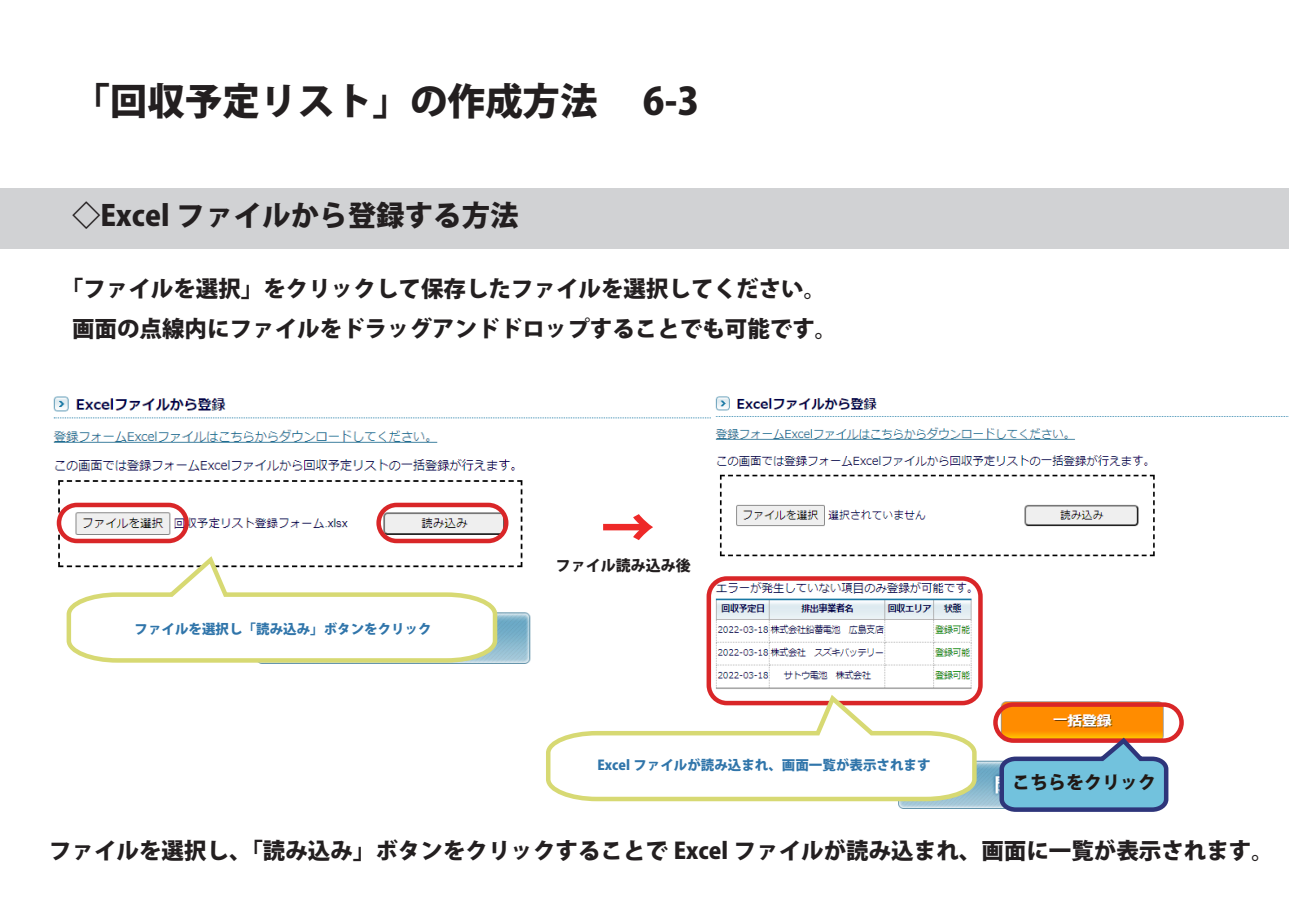
<style>
.page{position:relative;width:1289px;height:919px;background:#fff}
.page>*{position:absolute;margin:0;border:0;box-sizing:border-box;transform-origin:0 0}
.t1{font:800 54px "Koz Go Pr 6 N";color:#ee2928}
.t2{font:800 37.5px "Koz Go Pr 6 N";color:#231f20}
.t3{font:800 28.5px "Koz Go Pr 6 N";color:#231f20}
.t4{font:800 22.5px/39.3px "Koz Go Pr 6 N";color:#231f20;text-align:center}
.t5{font:800 18px "Koz Go Pr 6 N";color:#211814}
.t6{font:800 15px "Koz Go Pr 6 N";color:#231f20}
.t7{font:800 13.5px "Koz Go Pr 6 N";color:#3075aa}
</style>
<div class="page">
<img style="left:53px;top:396px;width:658px;height:268px">
<img style="left:711px;top:396px;width:577px;height:413px">
<div style="left:57px;top:502px;width:132px;height:41px;border:4px solid #d92628;border-radius:18px"></div>
<div style="left:376px;top:502px;width:132px;height:41px;border:4px solid #d92628;border-radius:18px"></div>
<svg style="left:64px;top:552px;width:435px;height:112px"></svg>
<div style="left:706px;top:576px;width:276px;height:129px;border:4px solid #d92628;border-radius:18px"></div>
<div style="left:993px;top:702px;width:190px;height:40px;border:4px solid #d92628;border-radius:18px"></div>
<svg style="left:997px;top:734px;width:173px;height:78px"></svg>
<svg style="left:546px;top:691px;width:432px;height:112px"></svg>
<div style="left:0;top:189px;width:1288px;height:60px;background:#d1d2d4"></div>
<h2 class="t2" style="left:72px;top:80px;width:628px">「回収予定リスト」の作成方法 　6-3</h2>
<p class="t3" style="left:72px;top:200px;width:448px">◇Excel ファイルから登録する方法</p>
<p class="t4" style="left:61px;top:270px;width:778px">「ファイルを選択」をクリックして保存したファイルを選択してください。画面の点線内にファイルをドラッグアンドドロップすることでも可能です。</p>
<h1 class="t1" style="left:598px;top:554px;width:56px;rotate:-90deg">↓</h1>
<p class="t7" style="left:135px;top:621px;width:298px">ファイルを選択し「読み込み」ボタンをクリック</p>
<p class="t6" style="left:556px;top:557px;width:136px">ファイル読み込み後</p>
<p class="t7" style="left:597px;top:757px;width:334px">Excel ファイルが読み込まれ、画面一覧が表示されます</p>
<p class="t5" style="left:1012px;top:771px;width:145px">こちらをクリック</p>
<p class="t4" style="left:49px;top:831px;width:1226px">ファイルを選択し、「読み込み」ボタンをクリックすることで Excel ファイルが読み込まれ、画面に一覧が表示されます。</p>
</div>
